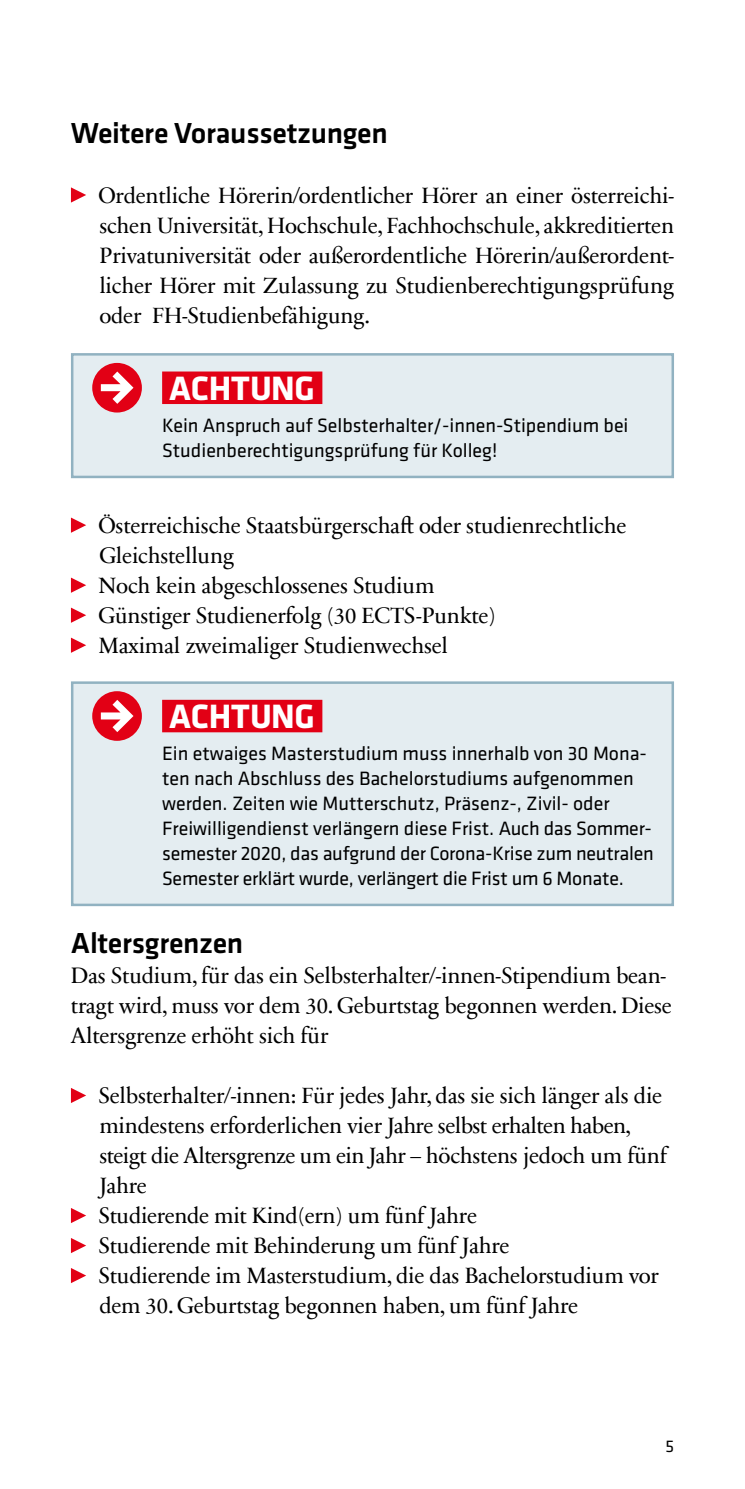
<style>
.page{position:relative;width:745px;height:1489px;background:#fff}
.page>*{position:absolute;margin:0;border:0;box-sizing:border-box;transform-origin:0 0}
.t1{font:700 35px "Klavika Basic";letter-spacing:-.01em;color:#fff}
.t2{font:500 30px "Klavika Basic";letter-spacing:-.01em;color:#000}
.t3{font:22.5px/30px "Sabon Next Com";letter-spacing:-.01em;color:#000}
.t4{font:20px/25px "Klavika Basic";color:#000}
.t5{font:17.5px "Klavika Basic";color:#000}
</style>
<div class="page">
<svg style="left:71px;top:187px;width:15px;height:15px"></svg>
<svg style="left:71px;top:517px;width:15px;height:16px"></svg>
<svg style="left:71px;top:577px;width:15px;height:16px"></svg>
<svg style="left:71px;top:607px;width:15px;height:16px"></svg>
<svg style="left:71px;top:637px;width:15px;height:16px"></svg>
<svg style="left:71px;top:1088px;width:15px;height:15px"></svg>
<svg style="left:71px;top:1208px;width:15px;height:14px"></svg>
<svg style="left:71px;top:1238px;width:15px;height:14px"></svg>
<svg style="left:71px;top:1268px;width:15px;height:14px"></svg>
<div style="left:72px;top:354px;width:600px;height:123px;background:#e4edf1"></div>
<div style="left:162px;top:371px;width:160px;height:33px;background:#e20015"></div>
<div style="left:71px;top:353px;width:602px;height:125px;border:2px solid #91b2c1"></div>
<div style="left:92px;top:363px;width:50px;height:49px;background:#e20015;border-radius:50%"></div>
<svg style="left:101px;top:371px;width:32px;height:33px"></svg>
<div style="left:72px;top:682px;width:600px;height:222px;background:#e4edf1"></div>
<div style="left:162px;top:699px;width:160px;height:33px;background:#e20015"></div>
<div style="left:71px;top:681px;width:602px;height:225px;border:2px solid #91b2c1"></div>
<div style="left:92px;top:691px;width:50px;height:49px;background:#e20015;border-radius:50%"></div>
<svg style="left:101px;top:700px;width:32px;height:32px"></svg>
<h2 class="t2" style="left:71px;top:112px;width:318px">Weitere Voraussetzungen</h2>
<p class="t3" style="left:98px;top:179px;width:576px;text-align:justify">Ordentliche Hörerin/ordentlicher Hörer an einer österreichi&shy;schen Universität, Hochschule, Fachhochschule, akkreditierten Privatuniversität oder außerordentliche Hörerin/außerordent&shy;licher Hörer mit Zulassung zu Studienberechtigungsprüfung oder FH-Studienbefähigung.</p>
<h1 class="t1" style="left:169px;top:362px;width:147px">ACHTUNG</h1>
<p class="t4" style="left:162px;top:412px;width:467px">Kein Anspruch auf Selbsterhalter/-innen-Stipendium bei<br>Studienberechtigungsprüfung für Kolleg!</p>
<p class="t3" style="left:98px;top:509px;width:529px">Österreichische Staatsbürgerschaft oder studienrechtliche Gleichstellung<br>Noch kein abgeschlossenes Studium<br>Günstiger Studienerfolg (30 ECTS-Punkte)<br>Maximal zweimaliger Studienwechsel</p>
<h1 class="t1" style="left:169px;top:691px;width:147px">ACHTUNG</h1>
<p class="t4" style="left:162px;top:740px;width:493px">Ein etwaiges Masterstudium muss innerhalb von 30 Mona&shy;ten nach Abschluss des Bachelorstudiums aufgenommen werden. Zeiten wie Mutterschutz, Präsenz-, Zivil- oder Freiwilligendienst verlängern diese Frist. Auch das Sommer&shy;semester 2020, das aufgrund der Corona-Krise zum neutralen Semester erklärt wurde, verlängert die Frist um 6 Monate.</p>
<h2 class="t2" style="left:71px;top:922px;width:174px">Altersgrenzen</h2>
<p class="t3" style="left:71px;top:959px;width:602px">Das Studium, für das ein Selbsterhalter/-innen-Stipendium bean&shy;tragt wird, muss vor dem 30. Geburtstag begonnen werden. Diese<br>Altersgrenze erhöht sich für</p>
<p class="t3" style="left:98px;top:1079px;width:569px">Selbsterhalter/-innen: Für jedes Jahr, das sie sich länger als die mindestens erforderlichen vier Jahre selbst erhalten haben, steigt die Altersgrenze um ein Jahr – höchstens jedoch um fünf Jahre<br>Studierende mit Kind(ern) um fünf Jahre<br>Studierende mit Behinderung um fünf Jahre<br>Studierende im Masterstudium, die das Bachelorstudium vor dem 30. Geburtstag begonnen haben, um fünf Jahre</p>
<p class="t5" style="left:665px;top:1434px;width:10px">5</p>
</div>
